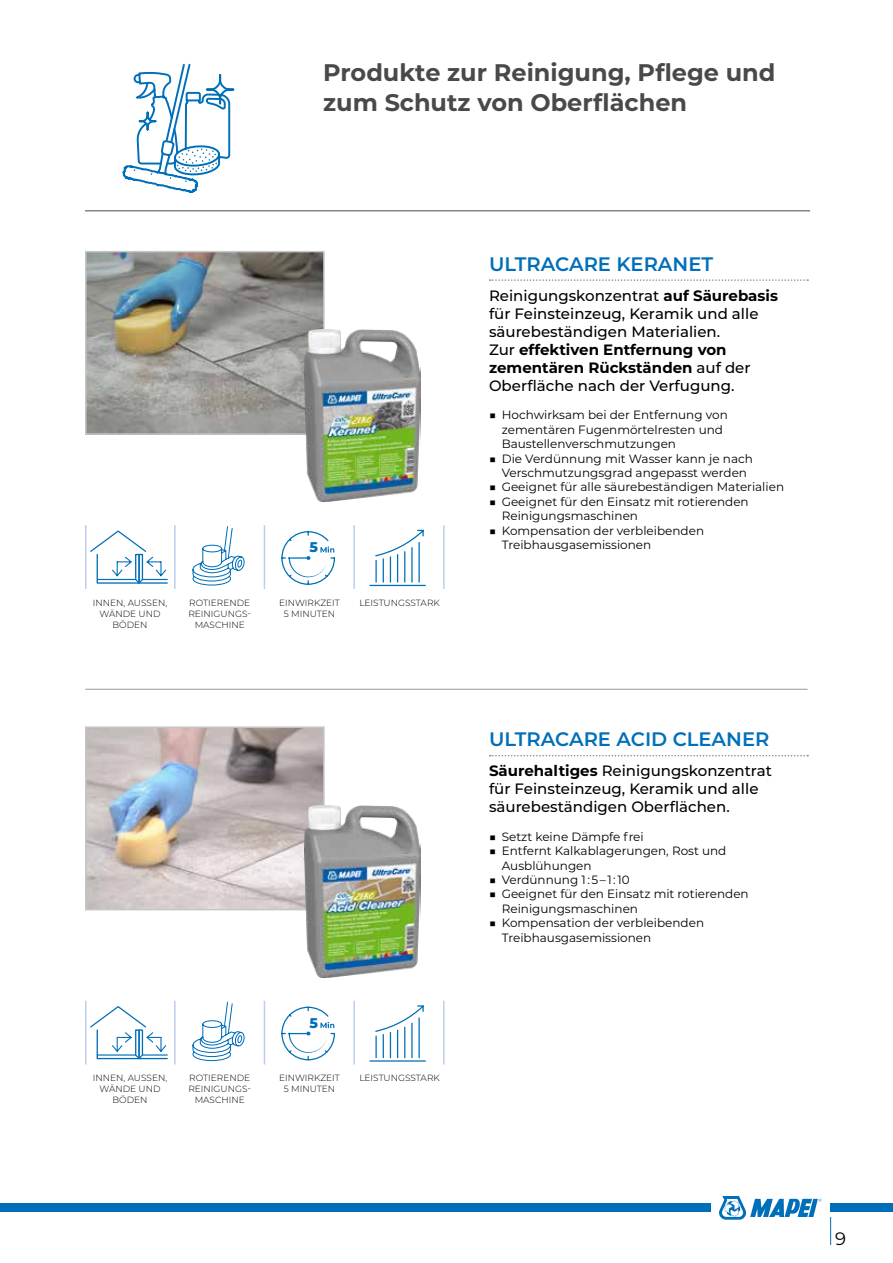
<style>
.page{position:relative;width:893px;height:1263px;background:#fff}
.page>*{position:absolute;margin:0;border:0;box-sizing:border-box;transform-origin:0 0}
.t1{font:700 24px/30px "Montserrat";color:#494948}
.t2{font:600 19.5px "Montserrat";color:#006fb9}
.t3{font:18px "Montserrat";color:#000}
.t4{font:500 15px/18px "Montserrat";color:#000}
.t5{font:800 14.1px "Montserrat";color:#006fb9}
.t6{font:12px/14.4px "Montserrat";color:#000}
.t7{font:300 9px/10.8px "Montserrat";color:#000;text-align:center}
.s1{font-weight:700}
</style>
<div class="page">
<svg style="left:830px;top:1217px;width:1px;height:28px"></svg>
<svg style="left:719px;top:1196px;width:102px;height:24px"></svg>
<div style="left:0;top:1204px;width:710px;height:8px;background:#006fb9"></div>
<div style="left:830px;top:1204px;width:63px;height:8px;background:#006fb9"></div>
<svg style="left:490px;top:279px;width:318px;height:2px"></svg>
<svg style="left:490px;top:755px;width:318px;height:1px"></svg>
<hr style="left:85px;top:689px;width:723px;height:1px;background:#9a9b9b">
<img style="left:88px;top:254px;width:234px;height:178px">
<div style="left:85px;top:251px;width:240px;height:184px;border:2px solid #c5c6c6"></div>
<img style="left:88px;top:729px;width:234px;height:178px">
<div style="left:85px;top:726px;width:240px;height:184px;border:2px solid #c5c6c6"></div>
<hr style="left:85px;top:210px;width:725px;height:1px;background:#494948">
<img style="left:304px;top:330px;width:116px;height:172px">
<img style="left:304px;top:805px;width:116px;height:172px">
<hr style="left:85px;top:525px;width:2px;height:64px;background:#bccfec">
<hr style="left:174px;top:525px;width:2px;height:64px;background:#bccfec">
<hr style="left:264px;top:525px;width:1px;height:64px;background:#bccfec">
<hr style="left:353px;top:525px;width:2px;height:64px;background:#bccfec">
<hr style="left:443px;top:525px;width:2px;height:64px;background:#bccfec">
<svg style="left:90px;top:530px;width:78px;height:54px"></svg>
<svg style="left:192px;top:526px;width:53px;height:60px"></svg>
<svg style="left:281px;top:531px;width:55px;height:54px"></svg>
<svg style="left:369px;top:529px;width:57px;height:58px"></svg>
<hr style="left:85px;top:1001px;width:2px;height:63px;background:#bccfec">
<hr style="left:174px;top:1001px;width:2px;height:63px;background:#bccfec">
<hr style="left:264px;top:1001px;width:1px;height:63px;background:#bccfec">
<hr style="left:353px;top:1001px;width:2px;height:63px;background:#bccfec">
<hr style="left:443px;top:1001px;width:2px;height:63px;background:#bccfec">
<svg style="left:90px;top:1006px;width:78px;height:54px"></svg>
<svg style="left:192px;top:1001px;width:53px;height:60px"></svg>
<svg style="left:281px;top:1006px;width:55px;height:55px"></svg>
<svg style="left:369px;top:1005px;width:57px;height:57px"></svg>
<svg style="left:121px;top:63px;width:114px;height:149px"></svg>
<h1 class="t1" style="left:323px;top:56px;width:454px">Produkte zur Reinigung, Pflege und zum Schutz von Oberflächen</h1>
<p class="t7" style="left:93px;top:597px;width:76px">INNEN, AUSSEN,<br>WÄNDE UND<br>BÖDEN</p>
<p class="t7" style="left:188px;top:597px;width:64px">ROTIERENDE<br>REINIGUNGS-<br>MASCHINE</p>
<p class="t5" style="left:310px;top:537px;width:10px">5</p>
<p class="t7" style="left:279px;top:597px;width:62px">EINWIRKZEIT</p>
<p class="t7" style="left:359px;top:597px;width:82px">LEISTUNGSSTARK</p>
<p class="t7" style="left:284px;top:608px;width:53px">5 MINUTEN</p>
<p class="t7" style="left:93px;top:1072px;width:76px">INNEN, AUSSEN,<br>WÄNDE UND<br>BÖDEN</p>
<p class="t7" style="left:188px;top:1072px;width:64px">ROTIERENDE<br>REINIGUNGS-<br>MASCHINE</p>
<p class="t5" style="left:310px;top:1013px;width:10px">5</p>
<p class="t7" style="left:279px;top:1072px;width:62px">EINWIRKZEIT</p>
<p class="t7" style="left:359px;top:1072px;width:82px">LEISTUNGSSTARK</p>
<p class="t7" style="left:284px;top:1083px;width:53px">5 MINUTEN</p>
<h2 class="t2" style="left:489px;top:250px;width:226px">ULTRACARE KERANET</h2>
<p class="t4" style="left:489px;top:286px;width:290px">Reinigungskonzentrat <span class="s1">auf Säurebasis </span>für Feinsteinzeug, Keramik und alle säurebeständigen Materialien.<br>Zur <span class="s1">effektiven Entfernung von zementären Rückständen</span> auf der Oberfläche nach der Verfugung.</p>
<p class="t6" style="left:502px;top:407px;width:228px;text-indent:-13px"><span class="s1">■</span> Hochwirksam bei der Entfernung von zementären Fugenmörtelresten und<br>Baustellenverschmutzungen</p>
<p class="t6" style="left:489px;top:451px;width:265px;text-align:center"><span class="s1">■</span> Die Verdünnung mit Wasser kann je nach<br>Verschmutzungsgrad angepasst werden</p>
<p class="t6" style="left:489px;top:479px;width:297px"><span class="s1">■</span> Geeignet für alle säurebeständigen Materialien</p>
<p class="t6" style="left:502px;top:494px;width:248px;text-indent:-13px"><span class="s1">■</span> Geeignet für den Einsatz mit rotierenden<br>Reinigungsmaschinen</p>
<p class="t6" style="left:502px;top:523px;width:204px;text-indent:-13px"><span class="s1">■</span> Kompensation der verbleibenden<br>Treibhausgasemissionen</p>
<h2 class="t2" style="left:489px;top:725px;width:282px">ULTRACARE ACID CLEANER</h2>
<p class="t4" style="left:489px;top:761px;width:285px"><span class="s1">Säurehaltiges</span> Reinigungskonzentrat für Feinsteinzeug, Keramik und alle säurebeständigen Oberflächen.</p>
<p class="t6" style="left:489px;top:829px;width:156px"><span class="s1">■</span> Setzt keine Dämpfe frei</p>
<p class="t6" style="left:502px;top:843px;width:226px;text-indent:-13px"><span class="s1">■</span> Entfernt Kalkablagerungen, Rost und<br>Ausblühungen</p>
<p class="t6" style="left:489px;top:872px;width:142px"><span class="s1">■</span> Verdünnung 1 : 5 – 1 : 10</p>
<p class="t6" style="left:502px;top:886px;width:248px;text-indent:-13px"><span class="s1">■</span> Geeignet für den Einsatz mit rotierenden<br>Reinigungsmaschinen</p>
<p class="t6" style="left:502px;top:915px;width:204px;text-indent:-13px"><span class="s1">■</span> Kompensation der verbleibenden<br>Treibhausgasemissionen</p>
<h3 class="t3" style="left:835px;top:1226px;width:12px">9</h3>
</div>
